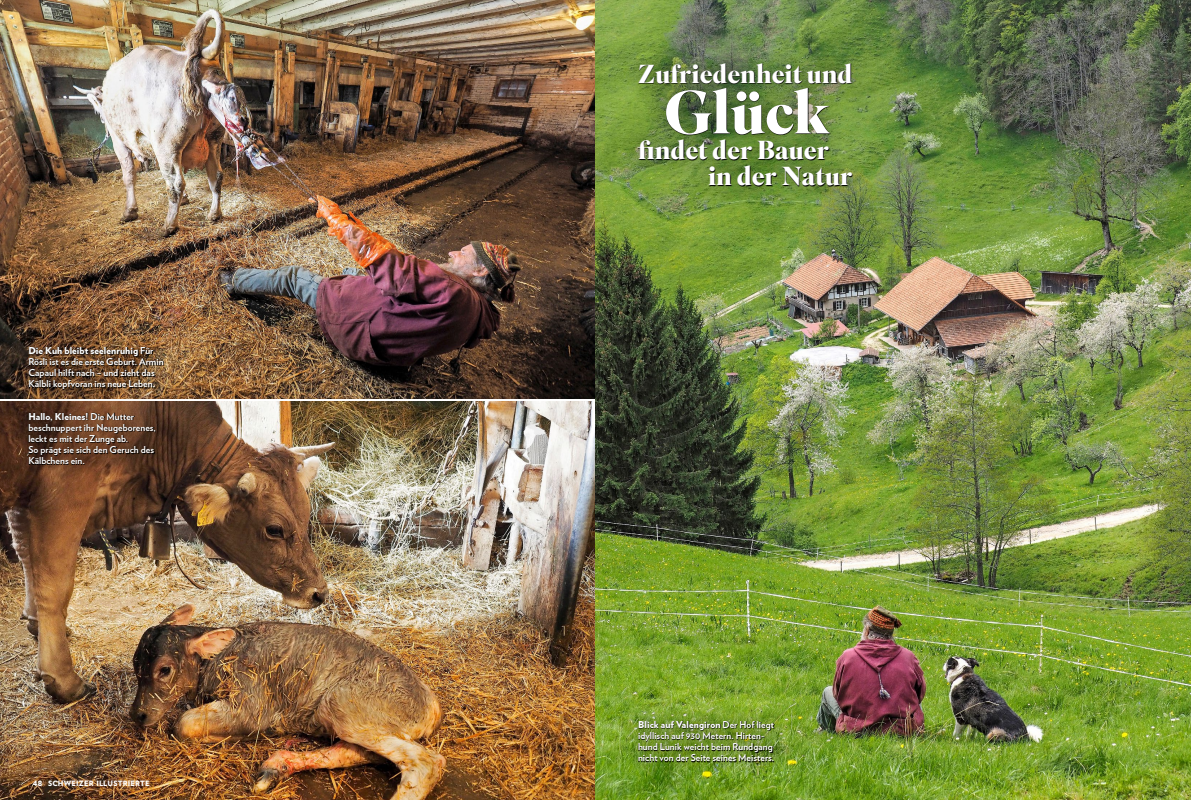
<style>
.page{position:relative;width:1191px;height:800px;background:#fff}
.page>*{position:absolute;margin:0;border:0;box-sizing:border-box;transform-origin:0 0}
._715_Umlauf_SupBo_Mi{font:700 60px "Superior Title";letter-spacing:-.01em;color:#fff}
._715_Umlauf_SupBo_Mi-2{font:700 26px "Superior Title";letter-spacing:-.005em;color:#fff}
._800_Legi_9_5_VBold{font:700 9.5px/11px "Verlag";letter-spacing:.005em;color:#fff}
.t1{font:900 7.3px "Verlag";letter-spacing:.025em;color:#fff}
.s1{font-weight:900}
</style>
<div class="page">
<img style="left:0;top:0;width:595px;height:398px">
<img style="left:0;top:401px;width:595px;height:398px">
<img style="left:595px;top:0;width:596px;height:799px">
<div style="left:623px;top:705px;width:165px;height:71px;background:#000;opacity:.75"></div>
<div style="left:14px;top:332px;width:163px;height:71px;background:#000;opacity:.75"></div>
<div style="left:13px;top:397px;width:156px;height:82px;background:#000;opacity:.75"></div>
<div style="left:619px;top:45px;width:252px;height:161px;background:#000;opacity:.5"></div>
<p class="_800_Legi_9_5_VBold" style="left:28px;top:345px;width:137px"><span class="s1">Die Kuh bleibt seelenruhig</span> Für<br>Rösli ist es die erste Geburt. Armin<br>Capaul hilft nach – und zieht das<br>Kälbli kopfvoran ins neue Leben.</p>
<p class="_800_Legi_9_5_VBold" style="left:28px;top:410px;width:129px"><span class="s1">Hallo, Kleines!</span> Die Mutter beschnuppert ihr Neugeborenes, leckt es mit der Zunge ab.<br>So prägt sie sich den Geruch des<br>Kälbchens ein.</p>
<p class="t1" style="left:33px;top:777px;width:118px">48 SCHWEIZER ILLUSTRIERTE</p>
<p class="_715_Umlauf_SupBo_Mi-2" style="left:638px;top:58px;width:216px">Zufriedenheit und</p>
<p class="_715_Umlauf_SupBo_Mi" style="left:664px;top:75px;width:167px">Glück</p>
<p class="_715_Umlauf_SupBo_Mi-2" style="left:638px;top:134px;width:193px">findet der Bauer</p>
<p class="_715_Umlauf_SupBo_Mi-2" style="left:708px;top:160px;width:146px">in der Natur</p>
<p class="_800_Legi_9_5_VBold" style="left:638px;top:718px;width:138px"><span class="s1">Blick auf Valengiron</span> Der Hof liegt idyllisch auf 930 Metern. Hirten&shy;hund Lunik weicht beim Rundgang nicht von der Seite seines Meisters.</p>
</div>
